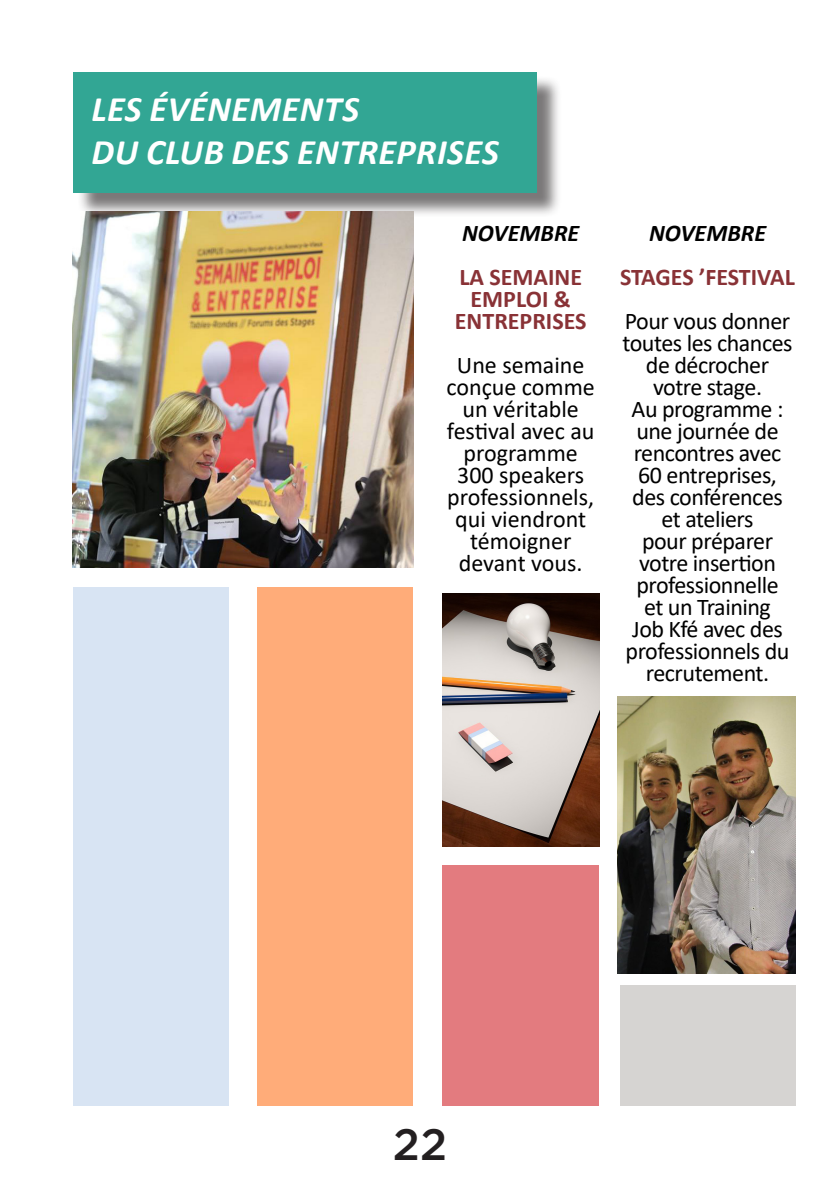
<style>
.page{position:relative;width:840px;height:1191px;background:#fff}
.page>*{position:absolute;margin:0;border:0;box-sizing:border-box;transform-origin:0 0}
.t1{font:500 44px "Gotham";color:#231f20}
.t2{font:italic 700 36px "Calibri";letter-spacing:.015em;color:#fff}
.t3{font:24px/22px "Calibri";letter-spacing:-.02em;color:#000}
.t4{font:24px/22px "Calibri";color:#000;text-align:center}
.t5{font:700 24px "Calibri";color:#893236}
.t6{font:italic 700 24px "Calibri";color:#000}
</style>
<div class="page">
<div style="left:77px;top:75px;width:484px;height:143px;background:#231f20;opacity:.6"></div>
<div style="left:74px;top:72px;width:463px;height:121px;background:#32a694"></div>
<img style="left:442px;top:593px;width:156px;height:253px">
<img style="left:617px;top:696px;width:178px;height:277px">
<div style="left:73px;top:587px;width:156px;height:518px;background:#d8e4f3"></div>
<div style="left:257px;top:587px;width:156px;height:518px;background:#ffac79"></div>
<div style="left:619px;top:985px;width:176px;height:120px;background:#d6d4d2"></div>
<img style="left:72px;top:211px;width:341px;height:356px">
<div style="left:442px;top:865px;width:156px;height:240px;background:#e37b7f"></div>
<p class="t2" style="left:91px;top:84px;width:269px">LES ÉVÉNEMENTS</p>
<p class="t2" style="left:91px;top:127px;width:408px">DU CLUB DES ENTREPRISES</p>
<p class="t6" style="left:462px;top:216px;width:118px">NOVEMBRE</p>
<p class="t5" style="left:459px;top:260px;width:124px">LA SEMAINE</p>
<p class="t5" style="left:470px;top:282px;width:102px">EMPLOI &amp;</p>
<p class="t5" style="left:454px;top:304px;width:133px">ENTREPRISES</p>
<p class="t4" style="left:456px;top:353px;width:129px">Une semaine</p>
<p class="t4" style="left:446px;top:375px;width:150px">conçue comme</p>
<p class="t4" style="left:462px;top:397px;width:118px">un véritable</p>
<p class="t3" style="left:446px;top:419px;width:149px">festival avec au</p>
<p class="t4" style="left:447px;top:441px;width:148px">programme<br>300 speakers professionnels, qui viendront témoigner devant vous.</p>
<p class="t6" style="left:648px;top:216px;width:118px">NOVEMBRE</p>
<p class="t5" style="left:619px;top:260px;width:176px">STAGES ’FESTIVAL</p>
<p class="t3" style="left:622px;top:309px;width:172px">Pour vous donner toutes les chances</p>
<p class="t3" style="left:645px;top:353px;width:125px">de décrocher</p>
<p class="t3" style="left:652px;top:375px;width:110px">votre stage.</p>
<p class="t3" style="left:631px;top:397px;width:153px">Au programme : une journée de</p>
<p class="t3" style="left:633px;top:441px;width:149px">rencontres avec</p>
<p class="t3" style="left:625px;top:463px;width:165px;text-align:center">60 entreprises, des conférences et ateliers<br>pour préparer votre insertion professionnelle et un Training<br>Job Kfé avec des professionnels du recrutement.</p>
<h1 class="t1" style="left:393px;top:1115px;width:55px">22</h1>
</div>
